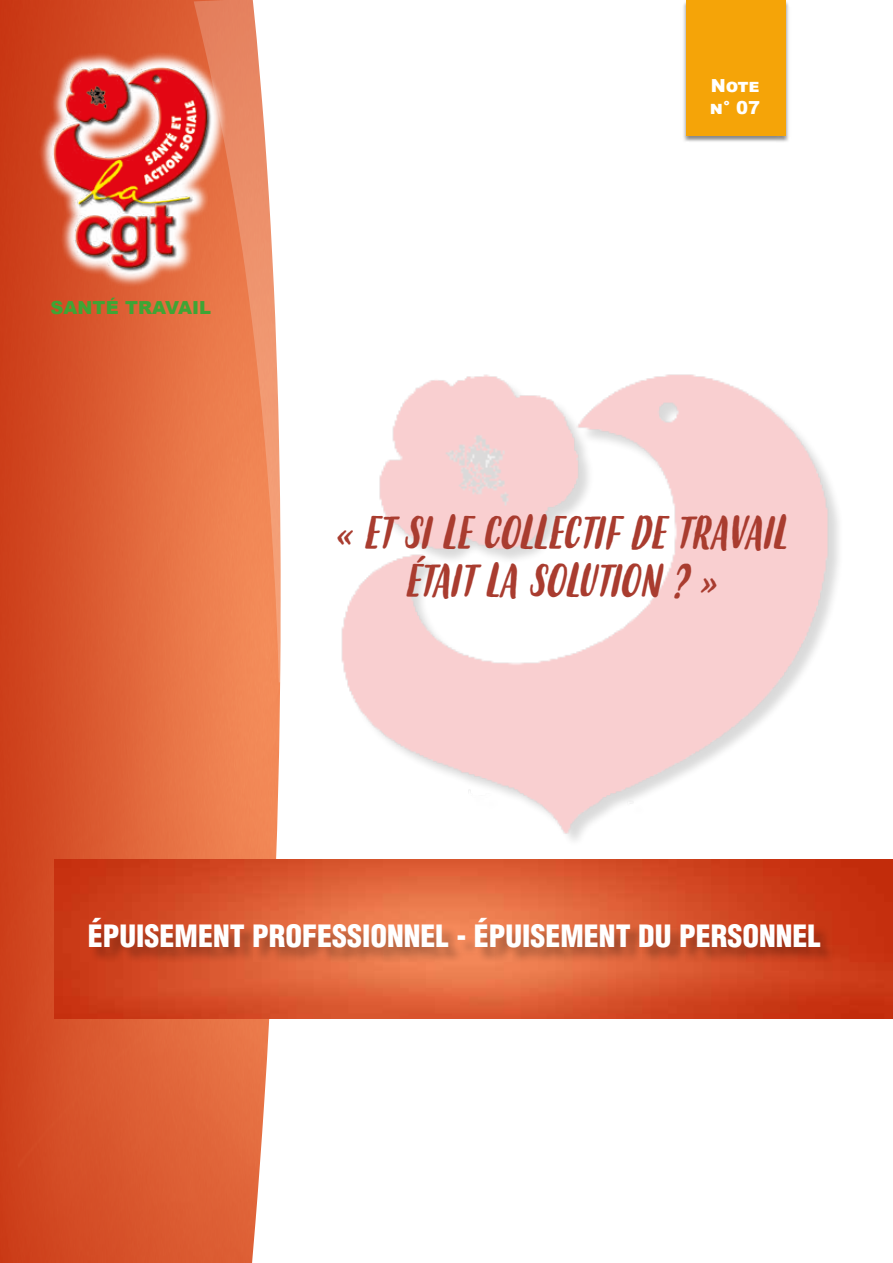
<style>
.page{position:relative;width:893px;height:1263px;background:#fff}
.page>*{position:absolute;margin:0;border:0;box-sizing:border-box;transform-origin:0 0}
.t1{font:italic 45px/48px "Budidaya";color:#a93c2f;text-align:center}
.t2{font:900 condensed 30px "Helvetica LT Std";color:#fff}
.t3{font:900 18px "Arial";color:#3fa535}
.t4{font:900 18px/21.6px "Arial";color:#fff}
</style>
<div class="page">
<img style="left:683px;top:0;width:106px;height:142px">
<div style="left:686px;top:1px;width:100px;height:135px;background:#f5a408"></div>
<svg style="left:0;top:0;width:281px;height:1263px;background:#db5e35"></svg>
<img style="left:30px;top:41px;width:164px;height:252px">
<img style="left:341px;top:374px;width:498px;height:467px">
<svg style="left:194px;top:0;width:87px;height:682px;background:#ed9069"></svg>
<img style="left:54px;top:859px;width:839px;height:160px">
<div style="left:89px;top:919px;width:747px;height:45px;background:#000;opacity:.3"></div>
<p class="t3" style="left:50px;top:294px;width:162px">SANTÉ TRAVAIL</p>
<p class="t4" style="left:710px;top:75px;width:52px">Note n° 07</p>
<h1 class="t1" style="left:334px;top:511px;width:453px">« ET SI LE COLLECTIF DE TRAVAIL<br>ÉTAIT LA SOLUTION ? »</h1>
<p class="t2" style="left:88px;top:917px;width:734px">ÉPUISEMENT PROFESSIONNEL - ÉPUISEMENT DU PERSONNEL</p>
</div>
